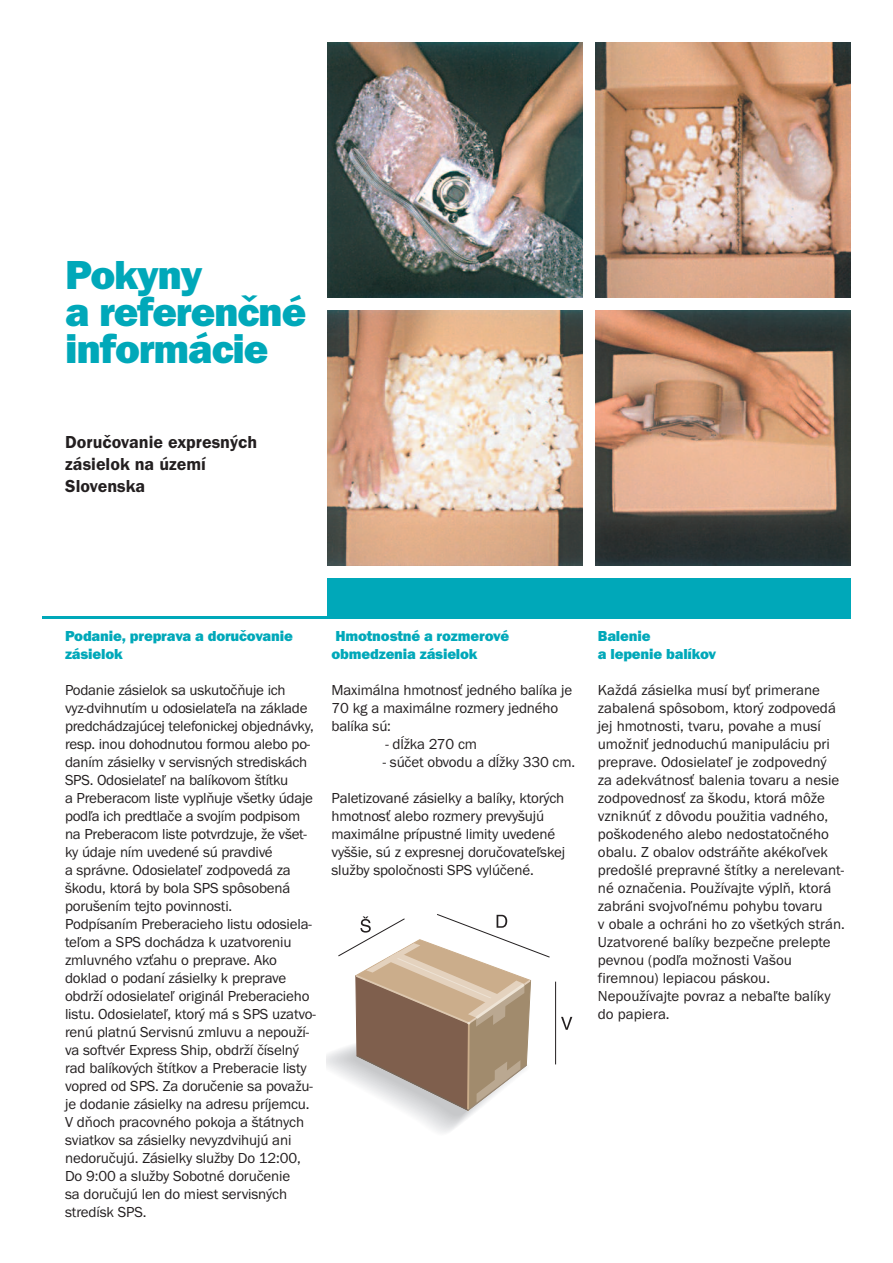
<style>
.page{position:relative;width:893px;height:1263px;background:#fff}
.page>*{position:absolute;margin:0;border:0;box-sizing:border-box;transform-origin:0 0}
.t1{font:800 42px/37.2px "Franklin Gothic Itc TCE";letter-spacing:-.03em;color:#00a8b9}
.t2{font:600 18px/21.6px "Franklin Gothic Itc TCE";color:#231f20}
.t3{font:15px/18px "Franklin Gothic Itc TCE";letter-spacing:-.01em;color:#231f20}
.t4{font:800 15px/18px "Franklin Gothic Itc TCE";letter-spacing:-.01em;color:#00a8b9}
</style>
<div class="page">
<hr style="left:555px;top:982px;width:1px;height:82px;background:#231f20">
<svg style="left:561px;top:1017px;width:11px;height:13px"></svg>
<svg style="left:326px;top:914px;width:224px;height:219px"></svg>
<hr style="left:43px;top:617px;width:807px;height:2px;background:#00a8b9">
<div style="left:327px;top:578px;width:523px;height:41px;background:#00a8b9"></div>
<img style="left:327px;top:310px;width:256px;height:255px">
<img style="left:595px;top:310px;width:255px;height:256px">
<img style="left:327px;top:43px;width:256px;height:255px">
<img style="left:595px;top:43px;width:255px;height:255px">
<h1 class="t1" style="left:65px;top:256px;width:243px">Pokyny<br>a referenčné informácie</h1>
<p class="t2" style="left:65px;top:431px;width:193px">Doručovanie expresných zásielok na území<br>Slovenska</p>
<p class="t4" style="left:65px;top:626px;width:229px">Podanie, preprava a doručovanie zásielok</p>
<p class="t3" style="left:65px;top:680px;width:252px">Podanie zásielok sa uskutočňuje ich vyz-dvihnutím u odosielateľa na základe predchádzajúcej telefonickej objednávky, resp. inou dohodnutou formou alebo po&shy;daním zásielky v servisných strediskách SPS. Odosielateľ na balíkovom štítku<br>a Preberacom liste vyplňuje všetky údaje podľa ich predtlače a svojím podpisom na Preberacom liste potvrdzuje, že všet&shy;ky údaje ním uvedené sú pravdivé<br>a správne. Odosielateľ zodpovedá za škodu, ktorá by bola SPS spôsobená porušením tejto povinnosti.<br>Podpísaním Preberacieho listu odosiela&shy;teľom a SPS dochádza k uzatvoreniu zmluvného vzťahu o preprave. Ako doklad o podaní zásielky k preprave obdrží odosielateľ originál Preberacieho listu. Odosielateľ, ktorý má s SPS uzatvo&shy;renú platnú Servisnú zmluvu a nepouží&shy;va softvér Express Ship, obdrží číselný rad balíkových štítkov a Preberacie listy vopred od SPS. Za doručenie sa považu&shy;je dodanie zásielky na adresu príjemcu.<br>V dňoch pracovného pokoja a štátnych sviatkov sa zásielky nevyzdvihujú ani nedoručujú. Zásielky služby Do 12:00, Do 9:00 a služby Sobotné doručenie<br>sa doručujú len do miest servisných stredísk SPS.</p>
<p class="t4" style="left:331px;top:626px;width:179px">Hmotnostné a rozmerové obmedzenia zásielok</p>
<p class="t3" style="left:331px;top:680px;width:242px">Maximálna hmotnosť jedného balíka je<br>70 kg a maximálne rozmery jedného balíka sú:</p>
<p class="t3" style="left:385px;top:734px;width:93px">- dĺžka 270 cm</p>
<p class="t3" style="left:383px;top:752px;width:194px">- súčet obvodu a dĺžky 330 cm.</p>
<p class="t3" style="left:331px;top:788px;width:235px">Paletizované zásielky a balíky, ktorých hmotnosť alebo rozmery prevyšujú maximálne prípustné limity uvedené vyššie, sú z expresnej doručovateľskej služby spoločnosti SPS vylúčené.</p>
<p class="t4" style="left:598px;top:626px;width:120px">Balenie<br>a lepenie balíkov</p>
<p class="t3" style="left:598px;top:680px;width:249px">Každá zásielka musí byť primerane zabalená spôsobom, ktorý zodpovedá jej hmotnosti, tvaru, povahe a musí umožniť jednoduchú manipuláciu pri preprave. Odosielateľ je zodpovedný<br>za adekvátnosť balenia tovaru a nesie zodpovednosť za škodu, ktorá môže vzniknúť z dôvodu použitia vadného, poškodeného alebo nedostatočného obalu. Z obalov odstráňte akékoľvek predošlé prepravné štítky a nerelevant&shy;né označenia. Používajte výplň, ktorá zabráni svojvoľnému pohybu tovaru<br>v obale a ochráni ho zo všetkých strán.<br>Uzatvorené balíky bezpečne prelepte pevnou (podľa možnosti Vašou firemnou) lepiacou páskou.<br>Nepoužívajte povraz a nebaľte balíky do papiera.</p>
</div>
